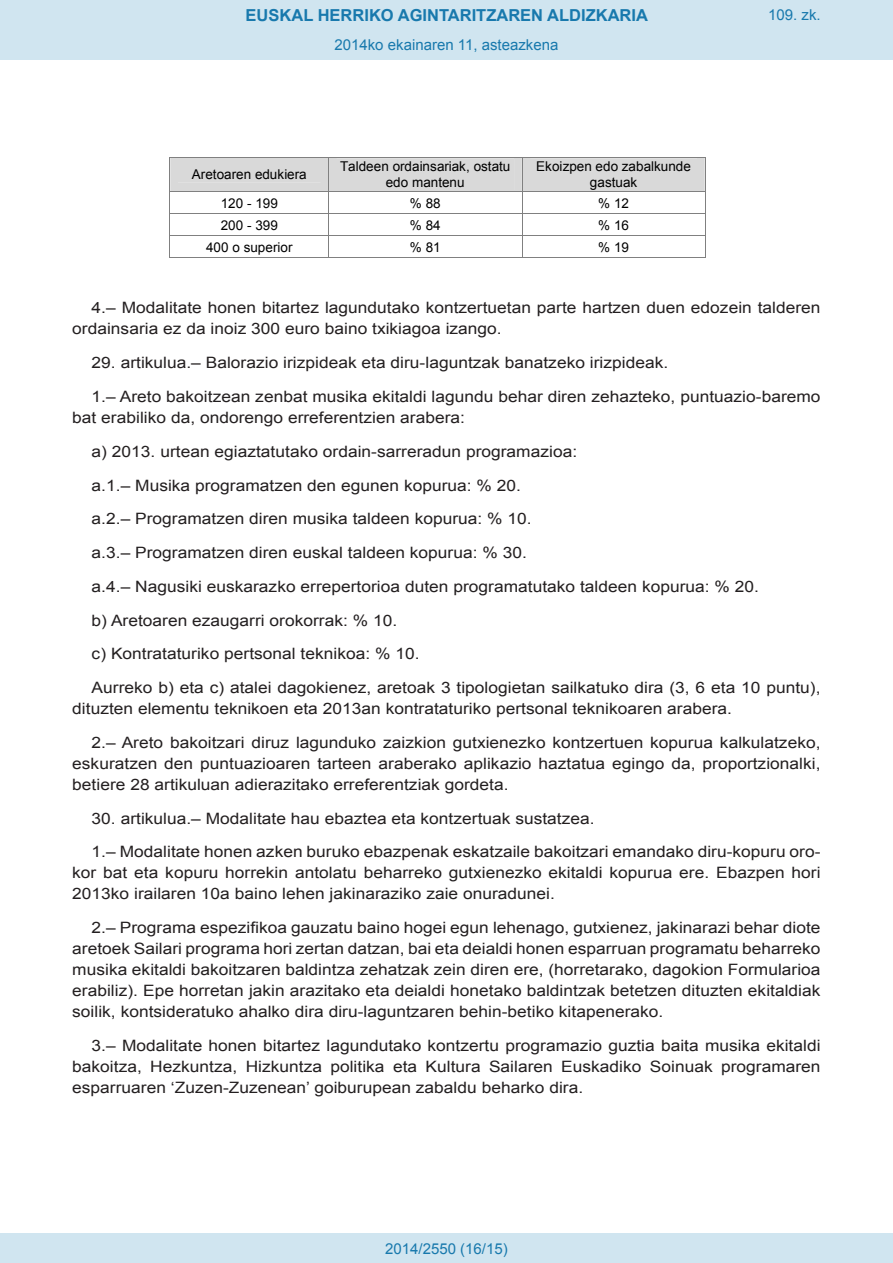
<style>
.page{position:relative;width:893px;height:1263px;background:#fff}
.page>*{position:absolute;margin:0;border:0;box-sizing:border-box;transform-origin:0 0}
.t1{font:700 16.5px "Arial";color:#1879ad}
.BOPVDetalle{font:15.6px/21px "Arial";color:#231f20;text-align:justify;scale:1.11 1}
.Paginacion_Centro{font:15px "Arial";color:#1879ad}
.t2{font:13.5px/15.6px "Arial";letter-spacing:.005em;color:#000;text-align:center}
</style>
<div class="page">
<div style="left:0;top:0;width:893px;height:60px;background:#d0e5f0"></div>
<div style="left:0;top:1233px;width:893px;height:30px;background:#d0e5f0"></div>
<svg style="left:170px;top:157px;width:536px;height:101px"></svg>
<p class="t1" style="left:246px;top:4px;width:404px">EUSKAL HERRIKO AGINTARITZAREN ALDIZKARIA</p>
<p class="Paginacion_Centro" style="left:334px;top:35px;width:226px">2014ko ekainaren 11, asteazkena</p>
<p class="t2" style="left:192px;top:167px;width:116px">Aretoaren edukiera</p>
<p class="t2" style="left:340px;top:159px;width:172px">Taldeen ordainsariak, ostatu edo mantenu</p>
<p class="t2" style="left:536px;top:159px;width:156px">Ekoizpen edo zabalkunde gastuak</p>
<p class="t2" style="left:221px;top:195px;width:59px">120 - 199</p>
<p class="t2" style="left:410px;top:195px;width:32px">% 88</p>
<p class="t2" style="left:598px;top:195px;width:32px">% 12</p>
<p class="t2" style="left:221px;top:217px;width:59px">200 - 399</p>
<p class="t2" style="left:410px;top:217px;width:32px">% 84</p>
<p class="t2" style="left:598px;top:217px;width:32px">% 16</p>
<p class="t2" style="left:206px;top:239px;width:88px">400 o superior</p>
<p class="t2" style="left:410px;top:239px;width:32px">% 81</p>
<p class="t2" style="left:598px;top:239px;width:32px">% 19</p>
<p class="Paginacion_Centro" style="left:768px;top:5px;width:54px">109. zk.</p>
<p class="BOPVDetalle" style="left:72px;top:298px;width:676px;text-indent:19px">4.– Modalitate honen bitartez lagundutako kontzertuetan parte hartzen duen edozein talderen ordainsaria ez da inoiz 300 euro baino txikiagoa izango.</p>
<p class="BOPVDetalle" style="left:92px;top:352px;width:521px">29. artikulua.– Balorazio irizpideak eta diru-laguntzak banatzeko irizpideak.</p>
<p class="BOPVDetalle" style="left:72px;top:386px;width:676px;text-indent:19px">1.– Areto bakoitzean zenbat musika ekitaldi lagundu behar diren zehazteko, puntuazio-baremo bat erabiliko da, ondorengo erreferentzien arabera:</p>
<p class="BOPVDetalle" style="left:92px;top:441px;width:439px">a) 2013. urtean egiaztatutako ordain-sarreradun programazioa:</p>
<p class="BOPVDetalle" style="left:92px;top:475px;width:388px">a.1.– Musika programatzen den egunen kopurua: % 20.</p>
<p class="BOPVDetalle" style="left:92px;top:508px;width:398px">a.2.– Programatzen diren musika taldeen kopurua: % 10.</p>
<p class="BOPVDetalle" style="left:92px;top:542px;width:394px">a.3.– Programatzen diren euskal taldeen kopurua: % 30.</p>
<p class="BOPVDetalle" style="left:92px;top:576px;width:603px">a.4.– Nagusiki euskarazko errepertorioa duten programatutako taldeen kopurua: % 20.</p>
<p class="BOPVDetalle" style="left:92px;top:610px;width:277px">b) Aretoaren ezaugarri orokorrak: % 10.</p>
<p class="BOPVDetalle" style="left:92px;top:643px;width:297px">c) Kontrataturiko pertsonal teknikoa: % 10.</p>
<p class="BOPVDetalle" style="left:72px;top:677px;width:676px;text-indent:19px">Aurreko b) eta c) atalei dagokienez, aretoak 3 tipologietan sailkatuko dira (3, 6 eta 10 puntu), dituzten elementu teknikoen eta 2013an kontrataturiko pertsonal teknikoaren arabera.</p>
<p class="BOPVDetalle" style="left:72px;top:732px;width:676px;text-indent:19px">2.– Areto bakoitzari diruz lagunduko zaizkion gutxienezko kontzertuen kopurua kalkulatzeko, eskuratzen den puntuazioaren tarteen araberako aplikazio haztatua egingo da, proportzionalki, betiere 28 artikuluan adierazitako erreferentziak gordeta.</p>
<p class="BOPVDetalle" style="left:92px;top:808px;width:455px">30. artikulua.– Modalitate hau ebaztea eta kontzertuak sustatzea.</p>
<p class="BOPVDetalle" style="left:72px;top:841px;width:676px;text-indent:19px">1.– Modalitate honen azken buruko ebazpenak eskatzaile bakoitzari emandako diru-kopuru oro&shy;kor bat eta kopuru horrekin antolatu beharreko gutxienezko ekitaldi kopurua ere. Ebazpen hori 2013ko irailaren 10a baino lehen jakinaraziko zaie onuradunei.</p>
<p class="BOPVDetalle" style="left:72px;top:917px;width:676px;text-indent:19px">2.– Programa espezifikoa gauzatu baino hogei egun lehenago, gutxienez, jakinarazi behar diote aretoek Sailari programa hori zertan datzan, bai eta deialdi honen esparruan programatu beharreko musika ekitaldi bakoitzaren baldintza zehatzak zein diren ere, (horretarako, dagokion Formularioa erabiliz). Epe horretan jakin arazitako eta deialdi honetako baldintzak betetzen dituzten ekitaldiak soilik, kontsideratuko ahalko dira diru-laguntzaren behin-betiko kitapenerako.</p>
<p class="BOPVDetalle" style="left:72px;top:1035px;width:676px;text-indent:19px">3.– Modalitate honen bitartez lagundutako kontzertu programazio guztia baita musika ekitaldi bakoitza, Hezkuntza, Hizkuntza politika eta Kultura Sailaren Euskadiko Soinuak programaren esparruaren ‘Zuzen-Zuzenean’ goiburupean zabaldu beharko dira.</p>
<p class="Paginacion_Centro" style="left:385px;top:1238px;width:124px">2014/2550 (16/15)</p>
</div>
